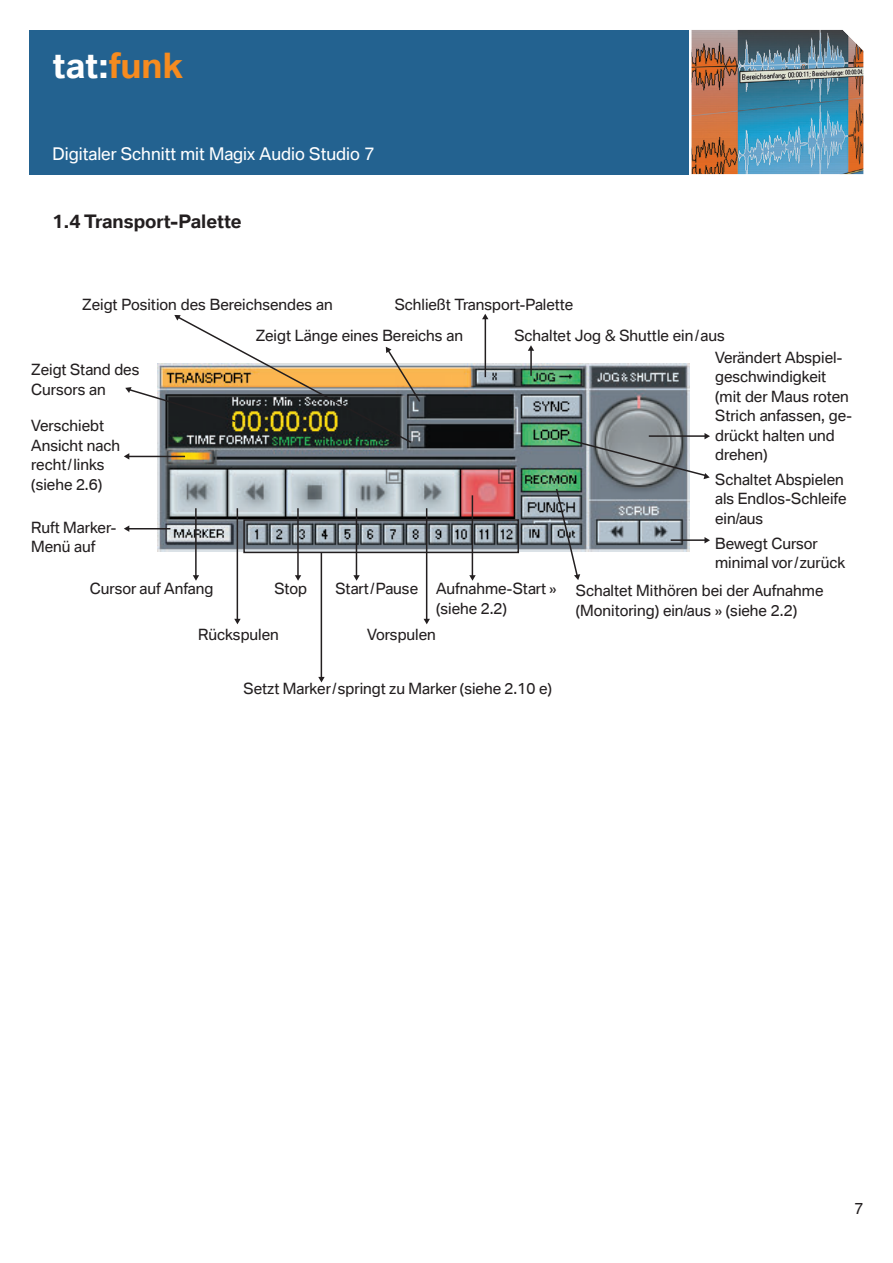
<style>
.page{position:relative;width:893px;height:1263px;background:#fff}
.page>*{position:absolute;margin:0;border:0;box-sizing:border-box;transform-origin:0 0}
.t1{font:700 33.75px "BMW Type";color:#fff}
.t2{font:700 18px "BMW Type";color:#231f20}
.t3{font:16.8px "BMW Type";color:#fff}
.t4{font:15px/19.5px "BMW Type";color:#231f20}
.s1{color:#f68b1f}
</style>
<div class="page">
<img style="left:691px;top:30px;width:172px;height:144px">
<div style="left:30px;top:30px;width:659px;height:144px;background:#236290"></div>
<img style="left:157px;top:363px;width:532px;height:189px">
<svg style="left:482px;top:314px;width:6px;height:5px"></svg>
<hr style="left:484px;top:318px;width:2px;height:59px;background:#231f20">
<svg style="left:528px;top:345px;width:6px;height:6px"></svg>
<hr style="left:530px;top:349px;width:2px;height:27px;background:#231f20">
<svg style="left:704px;top:537px;width:6px;height:6px"></svg>
<hr style="left:670px;top:539px;width:35px;height:2px;background:#231f20">
<svg style="left:554px;top:487px;width:26px;height:93px"></svg>
<svg style="left:234px;top:619px;width:7px;height:5px"></svg>
<hr style="left:236px;top:508px;width:2px;height:112px;background:#231f20">
<svg style="left:423px;top:619px;width:7px;height:5px"></svg>
<hr style="left:426px;top:508px;width:1px;height:112px;background:#231f20">
<svg style="left:295px;top:575px;width:6px;height:6px"></svg>
<hr style="left:297px;top:508px;width:2px;height:68px;background:#231f20">
<svg style="left:193px;top:575px;width:6px;height:6px"></svg>
<hr style="left:195px;top:508px;width:2px;height:68px;background:#231f20">
<svg style="left:353px;top:575px;width:7px;height:6px"></svg>
<hr style="left:356px;top:508px;width:1px;height:68px;background:#231f20">
<div style="left:243px;top:519px;width:276px;height:34px;border:2px solid #231f20"></div>
<svg style="left:318px;top:677px;width:6px;height:5px"></svg>
<hr style="left:320px;top:553px;width:2px;height:126px;background:#231f20">
<svg style="left:469px;top:575px;width:6px;height:6px"></svg>
<hr style="left:471px;top:495px;width:2px;height:81px;background:#231f20">
<svg style="left:566px;top:433px;width:144px;height:46px;background:#8f999a"></svg>
<svg style="left:125px;top:315px;width:297px;height:129px"></svg>
<svg style="left:124px;top:453px;width:5px;height:7px"></svg>
<hr style="left:128px;top:456px;width:57px;height:1px;background:#231f20">
<svg style="left:124px;top:525px;width:5px;height:7px"></svg>
<hr style="left:128px;top:528px;width:42px;height:2px;background:#231f20">
<h1 class="t1" style="left:53px;top:46px;width:131px">tat:<span class="s1">funk</span></h1>
<p class="t3" style="left:53px;top:144px;width:323px">Digitaler Schnitt mit Magix Audio Studio 7</p>
<p class="t2" style="left:53px;top:211px;width:191px">1.4 Transport-Palette</p>
<p class="t4" style="left:514px;top:289px;width:212px;line-height:30.9px;text-indent:-120px">Schließt Transport-Palette<br>Schaltet Jog &amp; Shuttle ein/aus</p>
<p class="t4" style="left:715px;top:347px;width:139px">Verändert Abspiel&shy;geschwindigkeit (mit der Maus roten<br>Strich anfassen, ge&shy;drückt halten und drehen)</p>
<p class="t4" style="left:82px;top:294px;width:252px">Zeigt Position des Bereichsendes an</p>
<p class="t4" style="left:256px;top:325px;width:209px">Zeigt Länge eines Bereichs an</p>
<p class="t4" style="left:31px;top:360px;width:110px">Zeigt Stand des<br>Cursors an</p>
<p class="t4" style="left:31px;top:416px;width:90px">Verschiebt<br>Ansicht nach recht/links (siehe 2.6)</p>
<p class="t4" style="left:31px;top:517px;width:87px">Ruft Marker-<br>Menü auf</p>
<p class="t4" style="left:715px;top:470px;width:133px">Schaltet Abspielen als Endlos-Schleife ein/aus</p>
<p class="t4" style="left:715px;top:533px;width:132px">Bewegt Cursor minimal vor/zurück</p>
<p class="t4" style="left:436px;top:579px;width:122px">Aufnahme-Start » (siehe 2.2)</p>
<p class="t4" style="left:90px;top:579px;width:125px">Cursor auf Anfang</p>
<p class="t4" style="left:198px;top:625px;width:82px">Rückspulen</p>
<p class="t4" style="left:274px;top:579px;width:34px">Stop</p>
<p class="t4" style="left:335px;top:579px;width:84px">Start/Pause</p>
<p class="t4" style="left:367px;top:625px;width:70px">Vorspulen</p>
<p class="t4" style="left:243px;top:679px;width:310px">Setzt Marker/springt zu Marker (siehe 2.10 e)</p>
<p class="t4" style="left:576px;top:581px;width:249px">Schaltet Mithören bei der Aufnahme (Monitoring) ein/aus » (siehe 2.2)</p>
<p class="t4" style="left:854px;top:1199px;width:10px">7</p>
</div>
